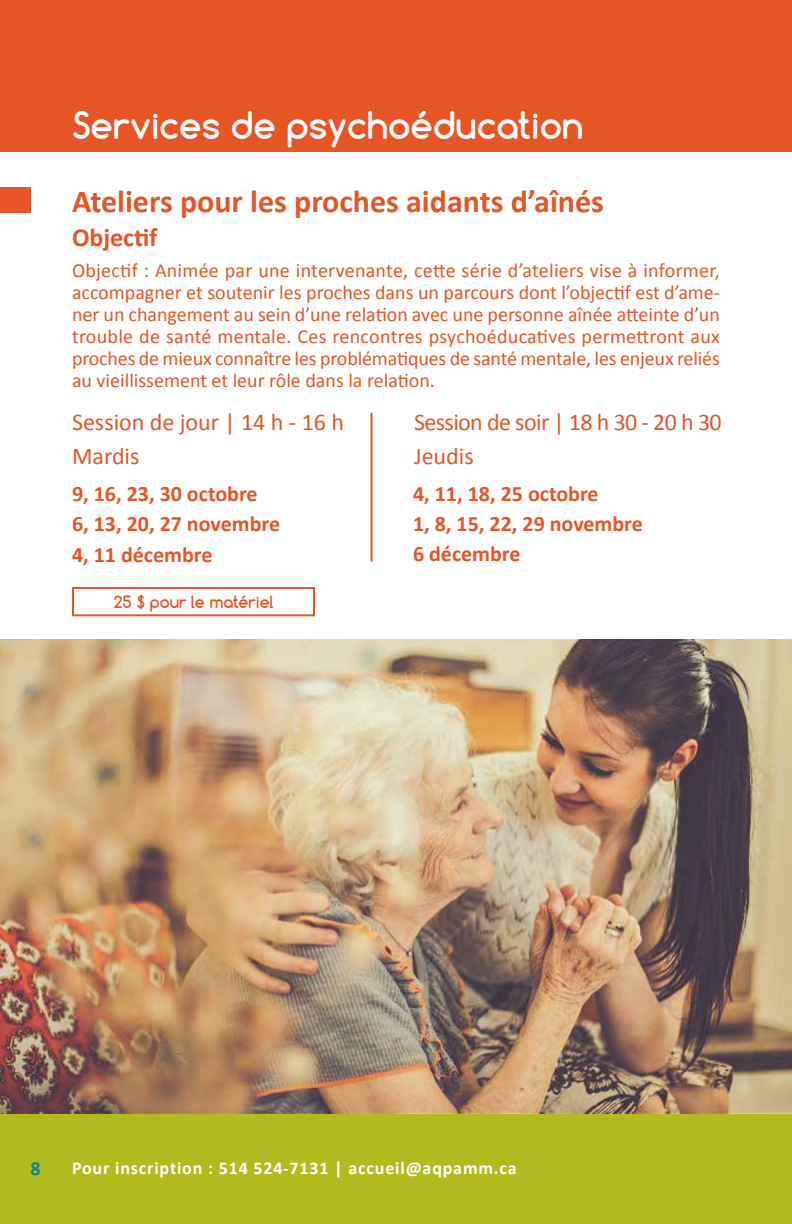
<style>
.page{position:relative;width:792px;height:1224px;background:#fff}
.page>*{position:absolute;margin:0;border:0;box-sizing:border-box;transform-origin:0 0}
.t1{font:700 36px "Comfortaa";color:#fff}
.t2{font:700 32px "Calibri";color:#e65525}
.t3{font:700 26px "Calibri";color:#e65525}
.t4{font:24px "Calibri";color:#e65525}
.t5{font:24px "Calibri";letter-spacing:-.025em;color:#e65525}
.t6{font:700 22px/30.2px "Calibri";color:#e65525}
.t7{font:20px/22px "Calibri";color:#e65525;text-align:justify}
.t8{font:700 20px "Calibri";color:#0084a9}
.t9{font:700 18px "Calibri";letter-spacing:.045em;color:#fff}
.t10{font:700 16px "Comfortaa";color:#e65525}
</style>
<div class="page">
<div style="left:0;top:1113px;width:792px;height:111px;background:#b2bb1e"></div>
<div style="left:0;top:0;width:792px;height:151px;background:#e65525"></div>
<div style="left:0;top:187px;width:30px;height:25px;background:#e65525"></div>
<div style="left:72px;top:587px;width:243px;height:29px;border:2px solid #e65525"></div>
<img style="left:0;top:640px;width:792px;height:473px">
<hr style="left:371px;top:413px;width:2px;height:149px;background:#e65525">
<h1 class="t1" style="left:72px;top:102px;width:513px">Services de psychoéducation</h1>
<h2 class="t2" style="left:72px;top:181px;width:533px">Ateliers pour les proches aidants d’aînés</h2>
<h3 class="t3" style="left:72px;top:221px;width:87px">Objectif</h3>
<p class="t7" style="left:72px;top:260px;width:649px">Objectif : Animée par une intervenante, cette série d’ateliers vise à informer, accompagner et soutenir les proches dans un parcours dont l’objectif est d’ame&shy;ner un changement au sein d’une relation avec une personne aînée atteinte d’un trouble de santé mentale. Ces rencontres psychoéducatives permettront aux proches de mieux connaître les problématiques de santé mentale, les enjeux reliés au vieillissement et leur rôle dans la relation.</p>
<p class="t4" style="left:72px;top:407px;width:274px">Session de jour | 14 h - 16 h</p>
<p class="t5" style="left:414px;top:407px;width:309px">Session de soir | 18 h 30 - 20 h 30</p>
<p class="t4" style="left:72px;top:441px;width:69px">Mardis</p>
<p class="t4" style="left:414px;top:441px;width:61px">Jeudis</p>
<p class="t6" style="left:72px;top:479px;width:210px">9, 16, 23, 30 octobre<br>6, 13, 20, 27 novembre<br>4, 11 décembre</p>
<p class="t6" style="left:413px;top:479px;width:231px">4, 11, 18, 25 octobre<br>1, 8, 15, 22, 29 novembre<br>6 décembre</p>
<p class="t10" style="left:114px;top:592px;width:161px">25 $ pour le matériel</p>
<p class="t8" style="left:31px;top:1156px;width:12px">8</p>
<p class="t9" style="left:72px;top:1157px;width:446px">Pour inscription : 514 524-7131 | accueil@aqpamm.ca</p>
</div>
